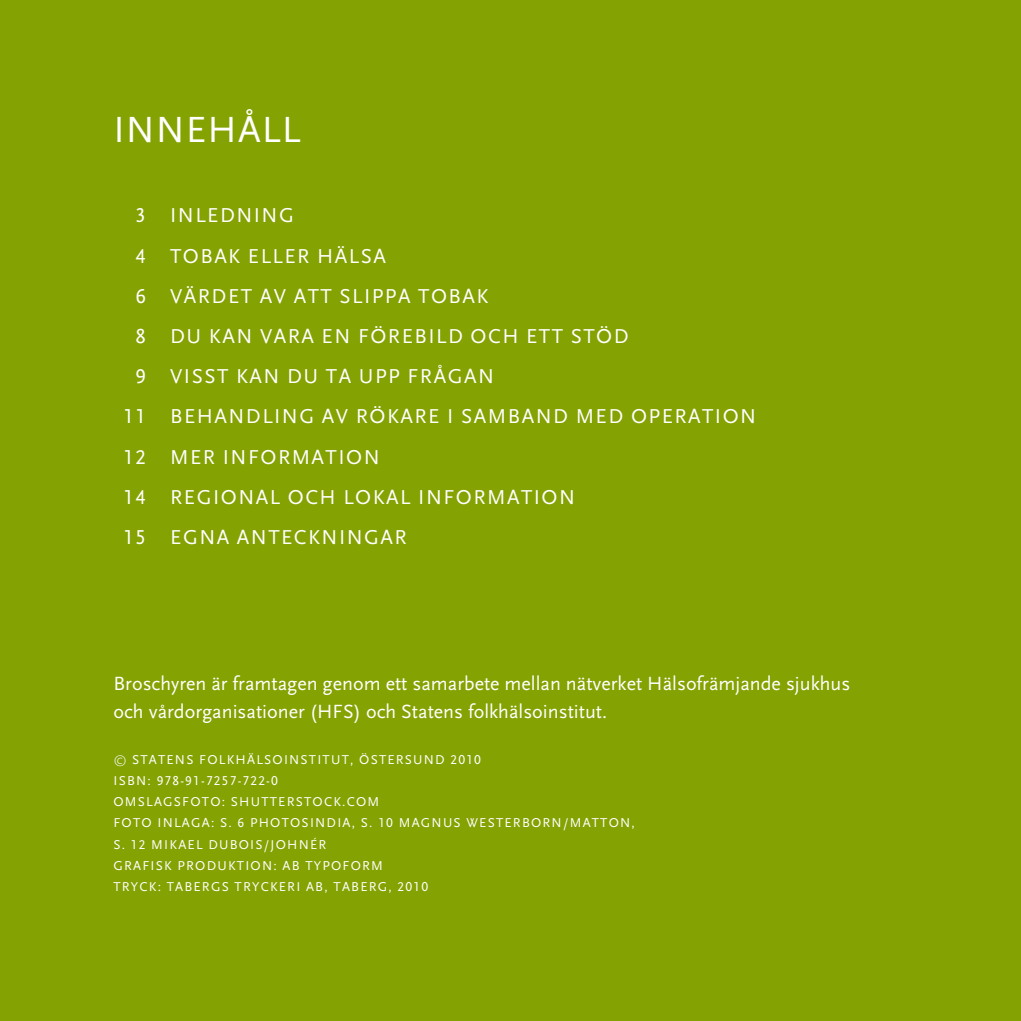
<style>
.page{position:relative;width:1021px;height:1021px;background:#fff}
.page>*{position:absolute;margin:0;border:0;box-sizing:border-box;transform-origin:0 0}
.t1{font:38px "Scala Sans";letter-spacing:.03em;color:#fff}
.t2{font:21px/40.2px "Scala Sans Caps";letter-spacing:.07em;color:#fff}
.t3{font:20px/28px "Scala Sans";color:#fff}
.t4{font:13.4px/21px "Scala Sans Caps";letter-spacing:.09em;color:#fff}
.s1{font-family:"Scala Sans";font-weight:300;font-style:italic}
</style>
<div class="page">
<div style="left:0;top:0;width:1020px;height:1020px;background:#84a202"></div>
<h1 class="t1" style="left:113px;top:109px;width:189px">Innehåll</h1>
<h2 class="t2" style="left:135px;top:196px;width:157px">3 INLEDNING<br>4 TOBAK</h2>
<h2 class="t2" style="left:248px;top:236px;width:13px">ELLER</h2>
<h2 class="t2" style="left:317px;top:236px;width:15px">HÄLSA</h2>
<h2 class="t2" style="left:135px;top:276px;width:63px">6 VÄRDET</h2>
<h2 class="t2" style="left:260px;top:276px;width:48px">AV ATT</h2>
<h2 class="t2" style="left:339px;top:276px;width:13px">SLIPPA</h2>
<h2 class="t2" style="left:418px;top:276px;width:15px">TOBAK</h2>
<h2 class="t2" style="left:135px;top:316px;width:88px">8 DUKAN</h2>
<h2 class="t2" style="left:260px;top:316px;width:15px">VARA</h2>
<h2 class="t2" style="left:321px;top:316px;width:51px">EN FÖREBILD</h2>
<h2 class="t2" style="left:470px;top:316px;width:68px">OCH ETT</h2>
<h2 class="t2" style="left:570px;top:316px;width:15px">STÖD</h2>
<h2 class="t2" style="left:135px;top:356px;width:60px">9 VISST</h2>
<h2 class="t2" style="left:236px;top:356px;width:14px">KAN</h2>
<h2 class="t2" style="left:287px;top:356px;width:86px">DU TAUPP</h2>
<h2 class="t2" style="left:407px;top:356px;width:72px">FRÅGAN</h2>
<h2 class="t2" style="left:124px;top:397px;width:40px">11 BEHANDLIN</h2>
<h2 class="t2" style="left:299px;top:397px;width:71px">G AV RÖKARE</h2>
<h2 class="t2" style="left:447px;top:397px;width:76px">ISAMBAND</h2>
<h2 class="t2" style="left:575px;top:397px;width:70px">MED OPERATION</h2>
<h2 class="t2" style="left:124px;top:437px;width:114px">12 MER INFOR</h2>
<h2 class="t2" style="left:292px;top:437px;width:35px">MATION</h2>
<h2 class="t2" style="left:124px;top:477px;width:104px">14 REGIONAL</h2>
<h2 class="t2" style="left:288px;top:477px;width:70px">OCH LOKAL</h2>
<h2 class="t2" style="left:418px;top:477px;width:14px">INFOR</h2>
<h2 class="t2" style="left:487px;top:477px;width:35px">MATION</h2>
<h2 class="t2" style="left:124px;top:517px;width:128px">15 EGNA ANTE</h2>
<h2 class="t2" style="left:294px;top:517px;width:28px">CKNIN</h2>
<h2 class="t2" style="left:364px;top:517px;width:31px">GAR</h2>
<h3 class="t3" style="left:113px;top:670px;width:738px">Broschyren är framtagen genom ett samarbete mellan nätverket H älsofrämjande sjukhus och vårdorganisationer (H FS) och Statens folkhälsoinstitut.</h3>
<p class="t4" style="left:113px;top:749px;width:369px"><span class="s1">©</span> STATENS FOLKHÄLSOINSTITUT, ÖSTERSUND 2010<br>ISBN: 978-91-7257-722-0<br>OMSLA</p>
<p class="t4" style="left:163px;top:791px;width:21px">GSFOTO</p>
<p class="t4" style="left:222px;top:791px;width:20px">: SHUTTERSTO</p>
<p class="t4" style="left:324px;top:791px;width:57px">CK.COM</p>
<p class="t4" style="left:113px;top:812px;width:156px">FOTO INLAGA: S. 6 PHOTOSINDIA</p>
<p class="t4" style="left:352px;top:812px;width:90px">, S. 10 MAGNUS</p>
<p class="t4" style="left:466px;top:812px;width:23px">WESTERBORN</p>
<p class="t4" style="left:563px;top:812px;width:73px">/MATTON,</p>
<p class="t4" style="left:113px;top:833px;width:60px">S. 12 MIKAEL</p>
<p class="t4" style="left:208px;top:833px;width:10px">DUBOIS</p>
<p class="t4" style="left:264px;top:833px;width:24px">/JOHN</p>
<p class="t4" style="left:113px;top:833px;width:219px;text-indent:197px">ÉR<br>GRAFISK PRODUKTION: AB TYPOFOR</p>
<p class="t4" style="left:371px;top:854px;width:13px">M</p>
<p class="t4" style="left:113px;top:875px;width:63px">TRYC K: TABER</p>
<p class="t4" style="left:211px;top:875px;width:67px">GS TRYCKERI</p>
<p class="t4" style="left:306px;top:875px;width:37px">AB , TABER</p>
<p class="t4" style="left:378px;top:875px;width:52px">G, 2010</p>
</div>
